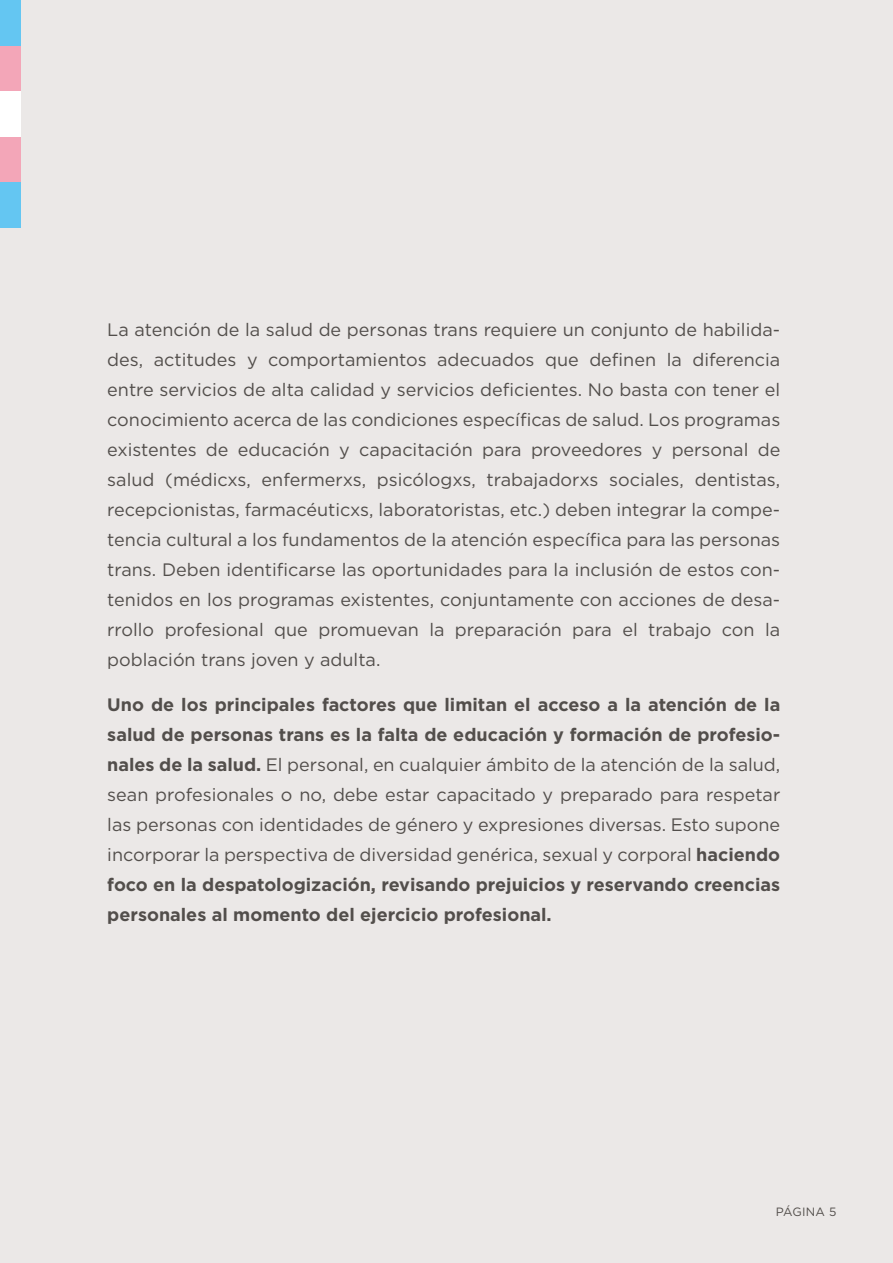
<style>
.page{position:relative;width:893px;height:1263px;background:#ebe8e7}
.page>*{position:absolute;margin:0;border:0;box-sizing:border-box;transform-origin:0 0}
.t1{font:18px/30px "Gotham";color:#524e4b;text-align:justify}
.t2{font:700 18px/30px "Gotham";color:#524e4b;text-align:justify}
.t3{font:12px "Gotham";letter-spacing:.02em;color:#524e4b}
.s1{font-weight:400}
</style>
<div class="page">
<div style="left:0;top:182px;width:21px;height:45px;background:#64c6f2"></div>
<div style="left:0;top:136px;width:21px;height:46px;background:#f3a6b8"></div>
<div style="left:0;top:91px;width:21px;height:45px;background:#fff"></div>
<div style="left:0;top:45px;width:21px;height:46px;background:#f3a6b8"></div>
<div style="left:0;top:0;width:21px;height:45px;background:#64c6f2"></div>
<p class="t1" style="left:107px;top:314px;width:674px">La atención de la salud de personas trans requiere un conjunto de habilida&shy;des, actitudes y comportamientos adecuados que definen la diferencia entre servicios de alta calidad y servicios deficientes. No basta con tener el conocimiento acerca de las condiciones específicas de salud. Los programas existentes de educación y capacitación para proveedores y personal de salud (médicxs, enfermerxs, psicólogxs, trabajadorxs sociales, dentistas, recepcionistas, farmacéuticxs, laboratoristas, etc.) deben integrar la compe&shy;tencia cultural a los fundamentos de la atención específica para las personas trans. Deben identificarse las oportunidades para la inclusión de estos con&shy;tenidos en los programas existentes, conjuntamente con acciones de desa&shy;rrollo profesional que promuevan la preparación para el trabajo con la población trans joven y adulta.</p>
<p class="t2" style="left:107px;top:690px;width:674px">Uno de los principales factores que limitan el acceso a la atención de la salud de personas trans es la falta de educación y formación de profesio&shy;nales de la salud. <span class="s1">El personal, en cualquier ámbito de la atención de la salud, sean profesionales o no, debe estar capacitado y preparado para respetar las personas con identidades de género y expresiones diversas. Esto supone incorporar la perspectiva de diversidad genérica, sexual y corporal</span> haciendo foco en la despatologización, revisando prejuicios y reservando creencias personales al momento del ejercicio profesional.</p>
<p class="t3" style="left:776px;top:1203px;width:62px">PÁGINA 5</p>
</div>
